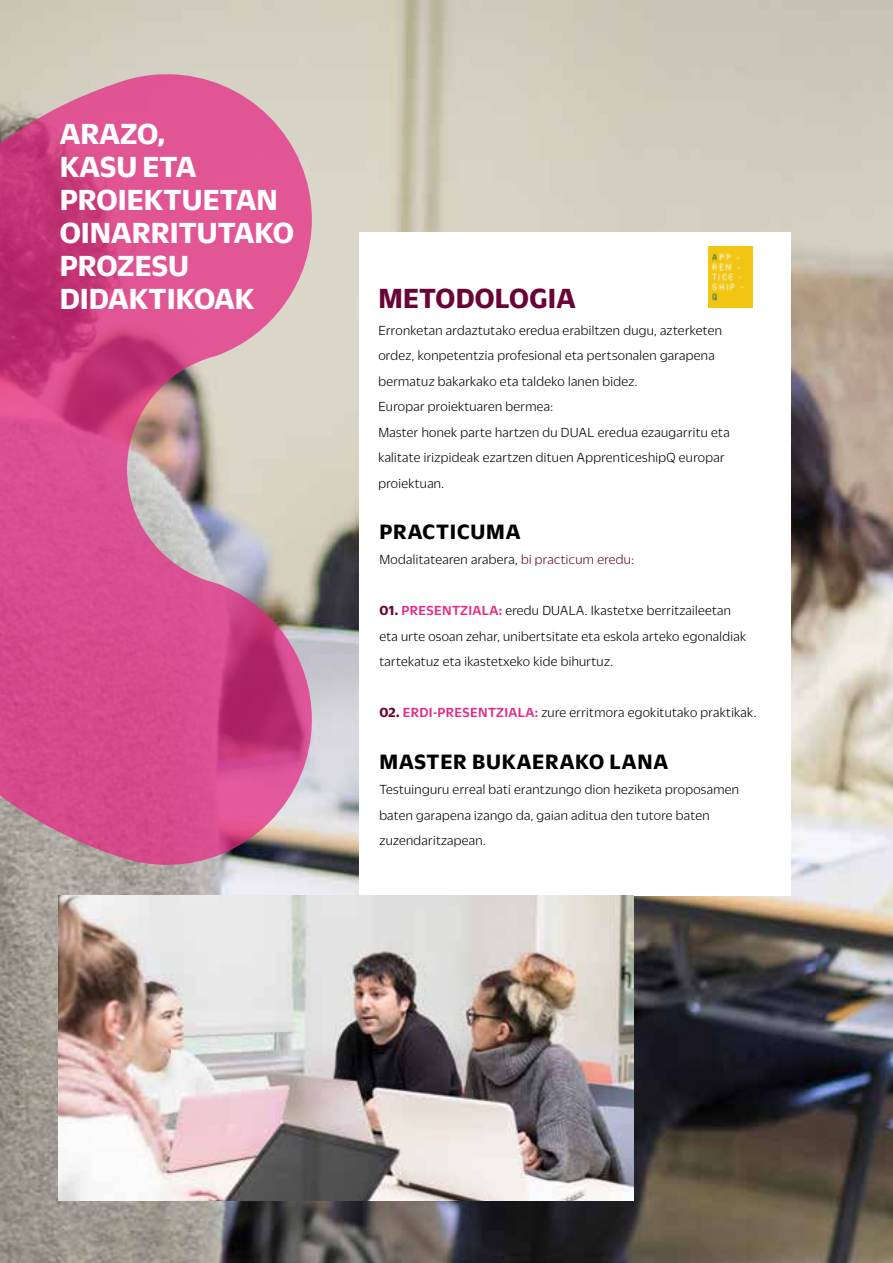
<style>
.page{position:relative;width:893px;height:1263px;background:#fff}
.page>*{position:absolute;margin:0;border:0;box-sizing:border-box;transform-origin:0 0}
.t1{font:700 31.5px/33px "Duplicate Sans";color:#fff}
.t2{font:700 30px "Duplicate Sans";letter-spacing:.01em;color:#6a0437}
.t3{font:700 22.5px "Duplicate Sans";letter-spacing:.035em;color:#000}
.t4{font:300 14.25px/25.5px "Duplicate Sans";letter-spacing:.025em;color:#000}
.s1{color:#6a0437}
.s2{font-weight:700;color:#6a0437}
.s3{font-weight:500;color:#e62984}
</style>
<div class="page">
<img style="left:0;top:0;width:893px;height:1263px">
<svg style="left:0;top:74px;width:312px;height:791px;background:#d06594"></svg>
<div style="left:359px;top:232px;width:432px;height:664px;background:#fff"></div>
<img style="left:709px;top:246px;width:43px;height:62px">
<img style="left:59px;top:895px;width:575px;height:306px">
<h1 class="t1" style="left:60px;top:114px;width:236px">ARAZO,<br>KASU ETA<br>PROIEKTUETAN<br>OINARRITUTAKO<br>PROZESU<br>DIDAKTIKOAK</h1>
<h2 class="t2" style="left:378px;top:278px;width:199px">METODOLOGIA</h2>
<p class="t4" style="left:378px;top:316px;width:353px">Erronketan ardaztutako eredua erabiltzen dugu, azterketen ordez, konpetentzia profesional eta pertsonalen garapena bermatuz bakarkako eta taldeko lanen bidez.<br>Europar proiektuaren bermea:<br>Master honek parte hartzen du DUAL eredua ezaugarritu eta kalitate irizpideak ezartzen dituen ApprenticeshipQ europar proiektuan.</p>
<h3 class="t3" style="left:379px;top:516px;width:142px">PRACTICUMA</h3>
<p class="t4" style="left:379px;top:546px;width:256px">Modalitatearen arabera, <span class="s1">bi practicum eredu:</span></p>
<p class="t4" style="left:379px;top:597px;width:368px"><span class="s2">01.</span> <span class="s3">PRESENTZIALA:</span> eredu DUALA. Ikastetxe berritzaileetan eta urte osoan zehar, unibertsitate eta eskola arteko egonaldiak tartekatuz eta ikastetxeko kide bihurtuz.</p>
<p class="t4" style="left:379px;top:699px;width:378px"><span class="s2">02.</span> <span class="s3">ERDI-PRESENTZIALA:</span> zure erritmora egokitutako praktikak.</p>
<h3 class="t3" style="left:379px;top:746px;width:290px">MASTER BUKAERAKO LANA</h3>
<p class="t4" style="left:379px;top:776px;width:361px">Testuinguru erreal bati erantzungo dion heziketa proposamen baten garapena izango da, gaian aditua den tutore baten zuzendaritzapean.</p>
</div>
